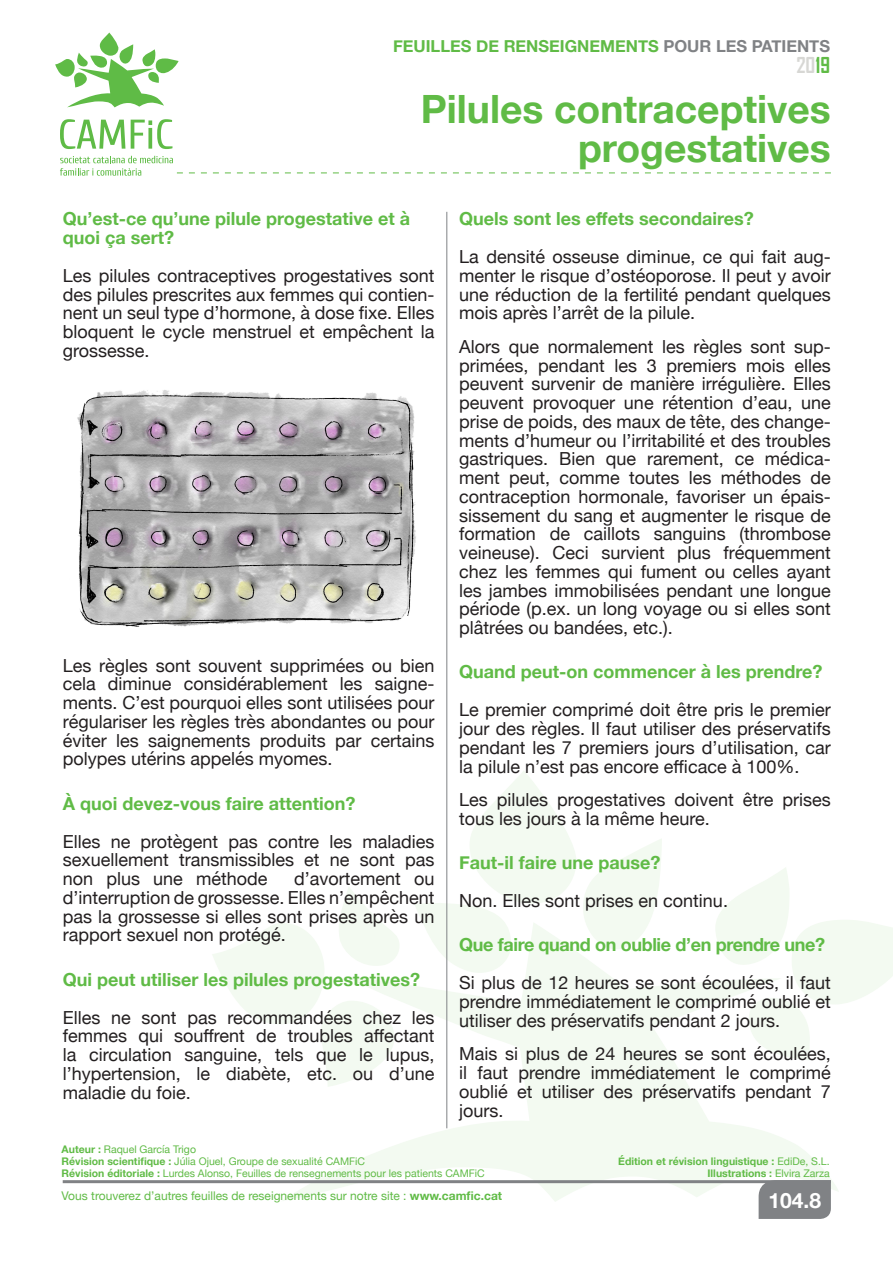
<style>
.page{position:relative;width:893px;height:1263px;background:#fff}
.page>*{position:absolute;margin:0;border:0;box-sizing:border-box;transform-origin:0 0}
.Título_2_líneas{font:700 39px "Helvetica Neue";color:#60bb46}
.t1{font:700 21px "Helvetica Neue";color:#fff}
.t2{font:700 21px "Agency FB";color:#d7d7d4}
.Galerada{font:18px/18.8px "Helvetica Neue";color:#231f20;text-align:justify}
.Titulillo{font:700 18px/18.8px "Helvetica Neue";color:#60bb46}
.Titulillo-2{font:700 18px "Helvetica Neue";letter-spacing:-.02em;color:#60bb46}
.t3{font:700 16.5px "Helvetica Neue";color:#60bb46}
.t4{font:12px "Helvetica Neue";color:#60bb46}
.t5{font:10.5px/12px "Helvetica Neue";color:#60bb46}
.t6{font:700 10.5px/12px "Helvetica Neue";color:#60bb46;text-align:right}
.s1{color:#808285}
.s2{color:#60bb46}
.s3{font-weight:700}
.s4{font-weight:400}
</style>
<div class="page">
<svg style="left:281px;top:979px;width:557px;height:223px;fill:#f3faf1"></svg>
<svg style="left:212px;top:887px;width:189px;height:200px"></svg>
<svg style="left:415px;top:770px;width:247px;height:209px"></svg>
<svg style="left:715px;top:868px;width:178px;height:192px"></svg>
<hr style="left:63px;top:1180px;width:768px;height:3px;background:#808285">
<div style="left:759px;top:1180px;width:72px;height:39px;background:#808285"></div>
<svg style="left:55px;top:33px;width:124px;height:74px"></svg>
<svg style="left:60px;top:156px;width:771px;height:20px"></svg>
<svg style="left:60px;top:119px;width:65px;height:30px"></svg>
<svg style="left:131px;top:119px;width:41px;height:30px"></svg>
<hr style="left:446px;top:212px;width:1px;height:916px;background:#808285">
<img style="left:77px;top:390px;width:339px;height:237px">
<p class="t3" style="left:393px;top:33px;width:438px">FEUILLES DE RENSEIGNEMENTS <span class="s1">POUR LES PATIENTS</span></p>
<p class="t2" style="left:796px;top:52px;width:35px">20<span class="s2">19</span></p>
<p class="Título_2_líneas" style="left:421px;top:78px;width:412px">Pilules contraceptives</p>
<p class="Título_2_líneas" style="left:578px;top:117px;width:254px">progestatives</p>
<p class="Titulillo" style="left:63px;top:210px;width:349px">Qu’est-ce qu’une pilule progestative et à quoi ça sert?</p>
<p class="Galerada" style="left:63px;top:267px;width:373px">Les pilules contraceptives progestatives sont des pilules prescrites aux femmes qui contien&shy;nent un seul type d’hormone, à dose fixe. Elles bloquent le cycle menstruel et empêchent la grossesse.</p>
<p class="Galerada" style="left:63px;top:657px;width:373px">Les règles sont souvent supprimées ou bien cela diminue considérablement les saigne&shy;ments. C’est pourquoi elles sont utilisées pour régulariser les règles très abondantes ou pour éviter les saignements produits par certains polypes utérins appelés myomes.</p>
<p class="Titulillo" style="left:63px;top:794px;width:294px">À quoi devez-vous faire attention?</p>
<p class="Galerada" style="left:63px;top:833px;width:373px">Elles ne protègent pas contre les maladies sexuellement transmissibles et ne sont pas non plus une méthode</p>
<p class="Galerada" style="left:63px;top:870px;width:373px;text-indent:231px">d’avortement ou d’interruption de grossesse. Elles n’empêchent pas la grossesse si elles sont prises après un rapport sexuel non protégé.</p>
<p class="Titulillo" style="left:63px;top:970px;width:359px">Qui peut utiliser les pilules progestatives?</p>
<p class="Galerada" style="left:63px;top:1009px;width:373px">Elles ne sont pas recommandées chez les femmes qui souffrent de troubles affectant la circulation sanguine, tels que le lupus, l’hypertension, le diabète, etc. ou d’une maladie du foie.</p>
<p class="Titulillo" style="left:459px;top:210px;width:296px">Quels sont les effets secondaires?</p>
<p class="Galerada" style="left:459px;top:248px;width:373px">La densité osseuse diminue, ce qui fait aug&shy;menter le risque d’ostéoporose. Il peut y avoir une réduction de la fertilité pendant quelques mois après l’arrêt de la pilule.</p>
<p class="Galerada" style="left:459px;top:338px;width:373px">Alors que normalement les règles sont sup&shy;primées, pendant les 3 premiers mois elles peuvent survenir de manière irrégulière. Elles peuvent provoquer une rétention d’eau, une prise de poids, des maux de tête, des change&shy;ments d’humeur ou l’irritabilité et des troubles gastriques. Bien que rarement, ce médica&shy;ment peut, comme toutes les méthodes de contraception hormonale, favoriser un épais&shy;sissement du sang et augmenter le risque de formation de caillots sanguins (thrombose veineuse). Ceci survient plus fréquemment chez les femmes qui fument ou celles ayant les jambes immobilisées pendant une longue période (p.ex. un long voyage ou si elles sont plâtrées ou bandées, etc.).</p>
<p class="Titulillo" style="left:459px;top:663px;width:365px">Quand peut-on commencer à les prendre?</p>
<p class="Galerada" style="left:459px;top:702px;width:373px">Le premier comprimé doit être pris le premier jour des règles. Il faut utiliser des préservatifs pendant les 7 premiers jours d’utilisation, car la pilule n’est pas encore efficace à 100%.</p>
<p class="Galerada" style="left:459px;top:791px;width:373px">Les pilules progestatives doivent être prises tous les jours à la même heure.</p>
<p class="Titulillo" style="left:459px;top:854px;width:203px">Faut-il faire une pause?</p>
<p class="Galerada" style="left:459px;top:892px;width:270px">Non. Elles sont prises en continu.</p>
<p class="Titulillo-2" style="left:459px;top:931px;width:367px">Que faire quand on oublie d’en prendre une?</p>
<p class="Galerada" style="left:459px;top:974px;width:373px">Si plus de 12 heures se sont écoulées, il faut prendre immédiatement le comprimé oublié et utiliser des préservatifs pendant 2 jours.</p>
<p class="Galerada" style="left:459px;top:1046px;width:373px">Mais si plus de 24 heures se sont écoulées, il faut prendre immédiatement le comprimé oublié et utiliser des préservatifs pendant 7 jours.</p>
<p class="t5" style="left:62px;top:1143px;width:425px"><span class="s3">Auteur :</span> Raquel García Trigo<br><span class="s3">Révision scientifique :</span> Júlia Ojuel, Groupe de sexualité CAMFiC<br><span class="s3">Révision éditoriale :</span> Lurdes Alonso, Feuilles de rensegnements pour les patients CAMFiC</p>
<p class="t4" style="left:62px;top:1187px;width:442px">Vous trouverez d’autres feuilles de reseignements sur notre site : <span class="s3">www.camfic.cat</span></p>
<p class="t6" style="left:618px;top:1155px;width:213px">Édition et révision linguistique : <span class="s4">EdiDe, S.L.<br></span>Illustrations : <span class="s4">Elvira Zarza</span></p>
<p class="t1" style="left:768px;top:1183px;width:54px">104.8</p>
</div>
